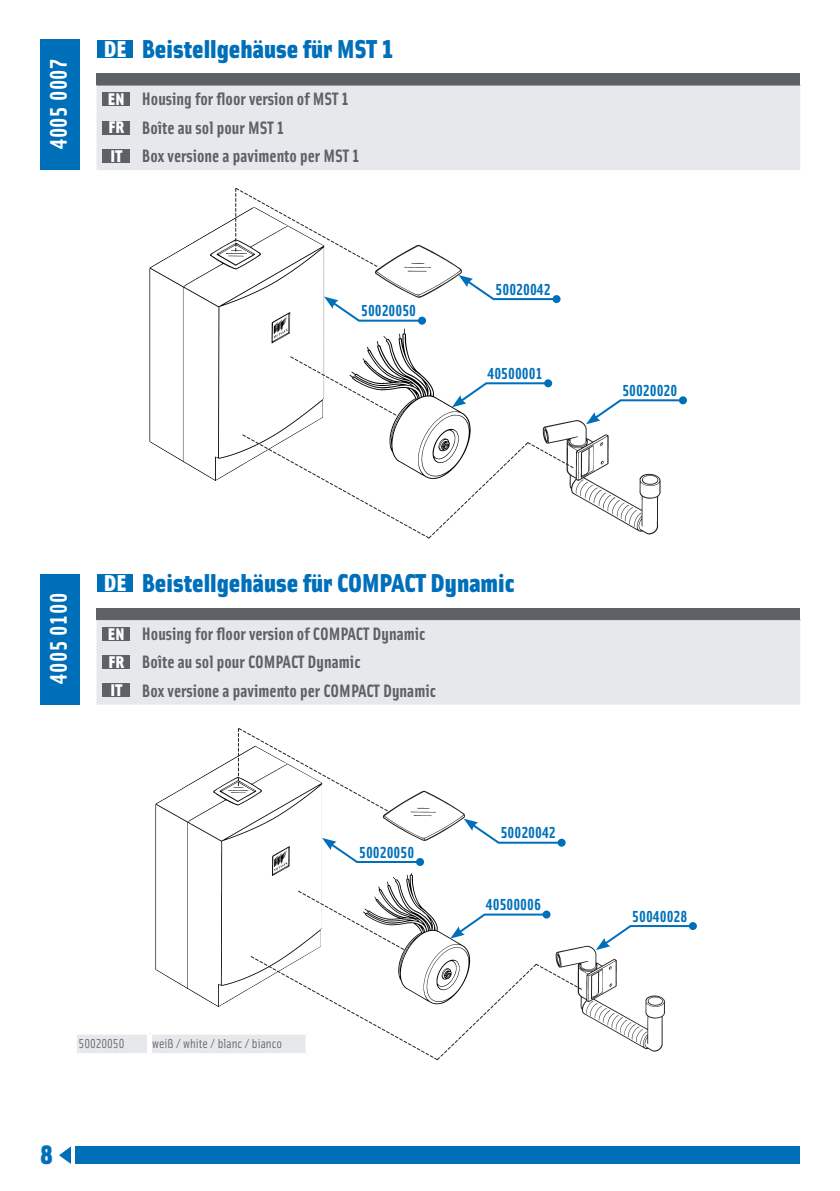
<style>
.page{position:relative;width:840px;height:1191px;background:#fff}
.page>*{position:absolute;margin:0;border:0;box-sizing:border-box;transform-origin:0 0}
.t1{font:26.8px "Solex Black Lining";color:#006fba}
.t2{font:26px "Solex Black Lining";color:#006fba}
.t3{font:24px "Solex Bold Lining";letter-spacing:.02em;color:#fff}
.t4{font:18px/28.4px "Solex Bold Lining";color:#5d6067}
.t5{font:16px "Solex Bold Lining";color:#006fba}
.t6{font:13px "Solex Regular Lining";color:#5d6067}
.s1{font-size:23px;color:#fff}
.s2{font-family:"Solex Black Lining";font-size:17px;color:#fff}
</style>
<div class="page">
<img style="left:375px;top:244px;width:87px;height:53px">
<img style="left:542px;top:420px;width:119px;height:115px">
<img style="left:149px;top:218px;width:175px;height:263px">
<img style="left:367px;top:328px;width:104px;height:105px">
<img style="left:382px;top:790px;width:83px;height:51px">
<img style="left:582px;top:945px;width:83px;height:107px">
<img style="left:155px;top:756px;width:167px;height:134px">
<img style="left:378px;top:873px;width:36px;height:17px">
<svg style="left:235px;top:188px;width:143px;height:80px"></svg>
<svg style="left:289px;top:355px;width:108px;height:61px"></svg>
<svg style="left:241px;top:433px;width:333px;height:106px"></svg>
<svg style="left:237px;top:728px;width:151px;height:84px"></svg>
<div style="left:552px;top:295px;width:8px;height:8px;background:#006fba;border-radius:50%"></div>
<svg style="left:458px;top:275px;width:100px;height:26px"></svg>
<svg style="left:418px;top:317px;width:8px;height:8px"></svg>
<svg style="left:324px;top:297px;width:100px;height:26px"></svg>
<svg style="left:544px;top:379px;width:8px;height:8px"></svg>
<svg style="left:451px;top:381px;width:99px;height:26px"></svg>
<svg style="left:678px;top:396px;width:8px;height:8px"></svg>
<svg style="left:585px;top:398px;width:99px;height:26px"></svg>
<svg style="left:416px;top:858px;width:8px;height:8px"></svg>
<svg style="left:322px;top:838px;width:100px;height:26px"></svg>
<svg style="left:557px;top:838px;width:8px;height:8px"></svg>
<svg style="left:463px;top:818px;width:100px;height:26px"></svg>
<svg style="left:688px;top:922px;width:8px;height:8px"></svg>
<svg style="left:595px;top:924px;width:99px;height:26px"></svg>
<div style="left:75px;top:1146px;width:724px;height:18px;background:#006fba"></div>
<svg style="left:59px;top:1146px;width:12px;height:18px"></svg>
<div style="left:40px;top:40px;width:39px;height:130px;background:#006fba"></div>
<div style="left:96px;top:74px;width:703px;height:11px;background:#5d6067"></div>
<div style="left:96px;top:86px;width:703px;height:84px;background:#e7e8eb"></div>
<hr style="left:96px;top:85px;width:46px;height:1px;background:#5d6067">
<hr style="left:142px;top:85px;width:657px;height:1px;background:#5d6067">
<div style="left:97px;top:40px;width:36px;height:18px;background:#006fba"></div>
<div style="left:103px;top:92px;width:27px;height:14px;background:#5d6067"></div>
<div style="left:103px;top:121px;width:27px;height:13px;background:#5d6067"></div>
<div style="left:103px;top:149px;width:27px;height:14px;background:#5d6067"></div>
<div style="left:40px;top:574px;width:39px;height:130px;background:#006fba"></div>
<div style="left:96px;top:608px;width:703px;height:11px;background:#5d6067"></div>
<div style="left:96px;top:620px;width:703px;height:84px;background:#e7e8eb"></div>
<hr style="left:96px;top:619px;width:46px;height:1px;background:#5d6067">
<hr style="left:142px;top:619px;width:657px;height:1px;background:#5d6067">
<div style="left:97px;top:574px;width:36px;height:18px;background:#006fba"></div>
<div style="left:103px;top:627px;width:27px;height:13px;background:#5d6067"></div>
<div style="left:103px;top:655px;width:27px;height:14px;background:#5d6067"></div>
<div style="left:103px;top:683px;width:27px;height:14px;background:#5d6067"></div>
<svg style="left:77px;top:890px;width:505px;height:171px"></svg>
<div style="left:77px;top:1029px;width:72px;height:5px;background:#fff"></div>
<hr style="left:77px;top:1053px;width:72px;height:1px;background:#fff">
<div style="left:147px;top:1034px;width:5px;height:19px;background:#fff"></div>
<div style="left:149px;top:1029px;width:161px;height:5px;background:#fff"></div>
<div style="left:305px;top:1034px;width:5px;height:19px;background:#fff"></div>
<hr style="left:149px;top:1053px;width:161px;height:1px;background:#fff">
<h3 class="t3" style="left:43px;top:149px;width:92px;rotate:-90deg">4005 0007</h3>
<h2 class="t2" style="left:104px;top:30px;width:291px"><span class="s1">DE</span> Beistellgehäuse für MST 1</h2>
<p class="t4" style="left:108px;top:84px;width:253px"><span class="s2">EN</span> Housing for floor version of MST 1<br><span class="s2">FR</span> Boîte au sol pour MST 1<br><span class="s2">IT</span> Box versione a pavimento per MST 1</p>
<p class="t5" style="left:361px;top:300px;width:57px">50020050</p>
<p class="t5" style="left:495px;top:279px;width:57px">50020042</p>
<p class="t5" style="left:487px;top:363px;width:57px">40500001</p>
<p class="t5" style="left:622px;top:380px;width:57px">50020020</p>
<h3 class="t3" style="left:43px;top:683px;width:92px;rotate:-90deg">4005 0100</h3>
<h2 class="t2" style="left:104px;top:565px;width:412px"><span class="s1">DE</span> Beistellgehäuse für COMPACT Dynamic</h2>
<p class="t4" style="left:108px;top:618px;width:329px"><span class="s2">EN</span> Housing for floor version of COMPACT Dynamic<br><span class="s2">FR</span> Boîte au sol pour COMPACT Dynamic<br><span class="s2">IT</span> Box versione a pavimento per COMPACT Dynamic</p>
<p class="t5" style="left:359px;top:841px;width:57px">50020050</p>
<p class="t5" style="left:500px;top:822px;width:57px">50020042</p>
<p class="t5" style="left:485px;top:894px;width:57px">40500006</p>
<p class="t6" style="left:79px;top:1034px;width:47px">50020050</p>
<p class="t6" style="left:152px;top:1034px;width:131px">weiß / white / blanc / bianco</p>
<h1 class="t1" style="left:40px;top:1135px;width:14px">8</h1>
<p class="t5" style="left:632px;top:906px;width:57px">50040028</p>
</div>
